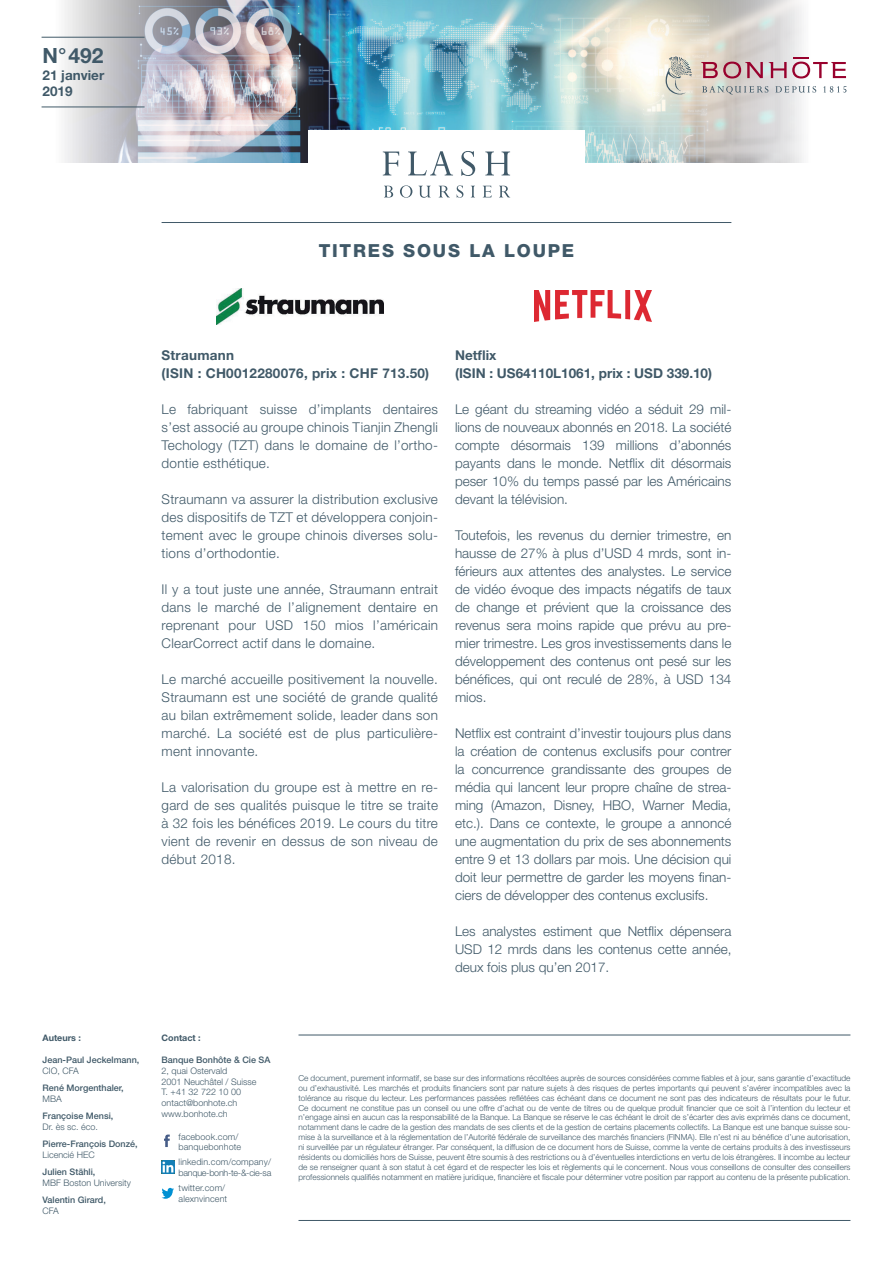
<style>
.page{position:relative;width:893px;height:1263px;background:#fff}
.page>*{position:absolute;margin:0;border:0;box-sizing:border-box;transform-origin:0 0}
.t1{font:700 21px "Helvetica Neue LT Std";color:#405968}
.t2{font:800 18px "Helvetica Neue LT Std";letter-spacing:.1em;color:#405968}
.t3{font:300 13.5px/18px "Helvetica Neue LT Std";letter-spacing:.02em;color:#405968;text-align:justify}
.t4{font:700 13.5px/18px "Helvetica Neue LT Std";color:#405968}
.t5{font:700 13.5px/18px "Helvetica Neue LT Std";letter-spacing:.02em;color:#405968}
.t6{font:300 9px/10.8px "Helvetica Neue LT Std";color:#405968}
.t7{font:500 9px "Helvetica Neue LT Std";color:#405968}
.t8{font:700 9px "Helvetica Neue LT Std";color:#405968}
.t9{font:300 8.25px/9.9px "Helvetica Neue LT Std";color:#405968;text-align:justify}
</style>
<div class="page">
<img style="left:535px;top:290px;width:116px;height:32px">
<hr style="left:298px;top:1035px;width:552px;height:1px;background:#405968">
<hr style="left:298px;top:1220px;width:552px;height:1px;background:#405968">
<hr style="left:162px;top:222px;width:569px;height:1px;background:#405968">
<svg style="left:164px;top:1134px;width:6px;height:13px"></svg>
<svg style="left:162px;top:1188px;width:12px;height:11px"></svg>
<svg style="left:161px;top:1161px;width:13px;height:13px"></svg>
<img style="left:216px;top:288px;width:168px;height:36px">
<img style="left:393px;top:0;width:48px;height:130px">
<img style="left:41px;top:0;width:352px;height:163px">
<hr style="left:42px;top:107px;width:103px;height:1px;background:#405968">
<hr style="left:42px;top:37px;width:103px;height:1px;background:#405968">
<div style="left:308px;top:131px;width:277px;height:36px;background:#fff"></div>
<svg style="left:383px;top:152px;width:16px;height:23px"></svg>
<svg style="left:408px;top:151px;width:45px;height:24px"></svg>
<svg style="left:461px;top:169px;width:14px;height:7px"></svg>
<svg style="left:485px;top:169px;width:25px;height:6px"></svg>
<svg style="left:384px;top:186px;width:9px;height:11px"></svg>
<svg style="left:400px;top:185px;width:12px;height:13px"></svg>
<svg style="left:419px;top:186px;width:12px;height:12px"></svg>
<svg style="left:439px;top:186px;width:10px;height:11px"></svg>
<svg style="left:457px;top:185px;width:6px;height:13px"></svg>
<svg style="left:471px;top:186px;width:4px;height:11px"></svg>
<svg style="left:483px;top:186px;width:9px;height:11px"></svg>
<svg style="left:499px;top:186px;width:11px;height:11px"></svg>
<svg style="left:441px;top:0;width:406px;height:169px"></svg>
<svg style="left:662px;top:57px;width:30px;height:39px"></svg>
<svg style="left:701px;top:58px;width:145px;height:21px"></svg>
<svg style="left:702px;top:86px;width:66px;height:8px"></svg>
<svg style="left:775px;top:86px;width:41px;height:7px"></svg>
<svg style="left:823px;top:86px;width:23px;height:7px"></svg>
<h1 class="t1" style="left:43px;top:43px;width:63px">N°492</h1>
<p class="t4" style="left:43px;top:66px;width:63px;line-height:16.2px">21 janvier<br>2019</p>
<h2 class="t2" style="left:319px;top:240px;width:257px">TITRES SOUS LA LOUPE</h2>
<p class="t5" style="left:162px;top:346px;width:269px">Straumann<br>(ISIN : CH0012280076, prix : CHF 713.50)</p>
<p class="t3" style="left:162px;top:400px;width:278px">Le fabriquant suisse d’implants dentaires s’est associé au groupe chinois Tianjin Zhengli Techology (TZT) dans le domaine de l’ortho&shy;dontie esthétique.</p>
<p class="t3" style="left:162px;top:490px;width:278px">Straumann va assurer la distribution exclusive des dispositifs de TZT et développera conjoin&shy;tement avec le groupe chinois diverses solu&shy;tions d’orthodontie.</p>
<p class="t3" style="left:162px;top:580px;width:278px">Il y a tout juste une année, Straumann entrait dans le marché de l’alignement dentaire en reprenant pour USD 150 mios l’américain ClearCorrect actif dans le domaine.</p>
<p class="t3" style="left:162px;top:670px;width:278px">Le marché accueille positivement la nouvelle.<br>Straumann est une société de grande qualité au bilan extrêmement solide, leader dans son marché. La société est de plus particulière&shy;ment innovante.</p>
<p class="t3" style="left:162px;top:778px;width:278px">La valorisation du groupe est à mettre en re&shy;gard de ses qualités puisque le titre se traite à 32 fois les bénéfices 2019. Le cours du titre vient de revenir en dessus de son niveau de début 2018.</p>
<p class="t4" style="left:455px;top:346px;width:259px">Netflix<br>(ISIN : US64110L1061, prix : USD 339.10)</p>
<p class="t3" style="left:455px;top:400px;width:278px">Le géant du streaming vidéo a séduit 29 mil&shy;lions de nouveaux abonnés en 2018. La société compte désormais 139 millions d’abonnés payants dans le monde. Netflix dit désormais peser 10% du temps passé par les Américains devant la télévision.</p>
<p class="t3" style="left:455px;top:526px;width:278px">Toutefois, les revenus du dernier trimestre, en hausse de 27% à plus d’USD 4 mrds, sont in&shy;férieurs aux attentes des analystes. Le service de vidéo évoque des impacts négatifs de taux de change et prévient que la croissance des revenus sera moins rapide que prévu au pre&shy;mier trimestre. Les gros investissements dans le développement des contenus ont pesé sur les bénéfices, qui ont reculé de 28%, à USD 134 mios.</p>
<p class="t3" style="left:455px;top:724px;width:278px">Netflix est contraint d’investir toujours plus dans la création de contenus exclusifs pour contrer la concurrence grandissante des groupes de média qui lancent leur propre chaîne de strea&shy;ming (Amazon, Disney, HBO, Warner Media, etc.). Dans ce contexte, le groupe a annoncé une augmentation du prix de ses abonnements entre 9 et 13 dollars par mois. Une décision qui doit leur permettre de garder les moyens finan&shy;ciers de développer des contenus exclusifs.</p>
<p class="t3" style="left:455px;top:922px;width:278px">Les analystes estiment que Netflix dépensera USD 12 mrds dans les contenus cette année, deux fois plus qu’en 2017.</p>
<p class="t8" style="left:43px;top:1033px;width:40px">Auteurs :</p>
<p class="t7" style="left:43px;top:1054px;width:98px">Jean-Paul Jeckelmann,</p>
<p class="t6" style="left:43px;top:1065px;width:38px">CIO, CFA</p>
<p class="t7" style="left:43px;top:1082px;width:83px">René Morgenthaler,</p>
<p class="t6" style="left:43px;top:1093px;width:21px">MBA</p>
<p class="t7" style="left:43px;top:1110px;width:72px">Françoise Mensi,</p>
<p class="t6" style="left:43px;top:1121px;width:57px">Dr. ès sc. éco.</p>
<p class="t7" style="left:43px;top:1138px;width:97px">Pierre-François Donzé,</p>
<p class="t6" style="left:43px;top:1149px;width:54px">Licencié HEC</p>
<p class="t7" style="left:43px;top:1166px;width:54px">Julien Stähli,</p>
<p class="t6" style="left:43px;top:1177px;width:90px">MBF Boston University</p>
<p class="t7" style="left:43px;top:1194px;width:65px">Valentin Girard,</p>
<p class="t6" style="left:43px;top:1205px;width:18px">CFA</p>
<p class="t8" style="left:162px;top:1033px;width:41px">Contact :</p>
<p class="t7" style="left:162px;top:1054px;width:110px">Banque Bonhôte &amp; Cie SA</p>
<p class="t6" style="left:162px;top:1065px;width:97px">2, quai Ostervald<br>2001 Neuchâtel / Suisse<br>T. +41 32 722 10 00 ontact@bonhote.ch www.bonhote.ch</p>
<p class="t6" style="left:179px;top:1131px;width:64px">facebook.com/ banquebonhote</p>
<p class="t6" style="left:179px;top:1157px;width:94px">linkedin.com/company/ banque-bonh-te-&amp;-cie-sa</p>
<p class="t6" style="left:179px;top:1182px;width:50px">twitter.com/ alexnvincent</p>
<p class="t9" style="left:298px;top:1073px;width:554px">Ce document, purement informatif, se base sur des informations récoltées auprès de sources considérées comme fiables et à jour, sans garantie d’exactitude ou d’exhaustivité. Les marchés et produits financiers sont par nature sujets à des risques de pertes importants qui peuvent s’avérer incompatibles avec la tolérance au risque du lecteur. Les performances passées reflétées cas échéant dans ce document ne sont pas des indicateurs de résultats pour le futur.<br>Ce document ne constitue pas un conseil ou une offre d’achat ou de vente de titres ou de quelque produit financier que ce soit à l’intention du lecteur et n’engage ainsi en aucun cas la responsabilité de la Banque. La Banque se réserve le cas échéant le droit de s’écarter des avis exprimés dans ce document, notamment dans le cadre de la gestion des mandats de ses clients et de la gestion de certains placements collectifs. La Banque est une banque suisse sou&shy;mise à la surveillance et à la réglementation de l’Autorité fédérale de surveillance des marchés financiers (FINMA). Elle n’est ni au bénéfice d’une autorisation, ni surveillée par un régulateur étranger. Par conséquent, la diffusion de ce document hors de Suisse, comme la vente de certains produits à des investisseurs résidents ou domiciliés hors de Suisse, peuvent être soumis à des restrictions ou à d’éventuelles interdictions en vertu de lois étrangères. Il incombe au lecteur de se renseigner quant à son statut à cet égard et de respecter les lois et règlements qui le concernent. Nous vous conseillons de consulter des conseillers professionnels qualifiés notamment en matière juridique, financière et fiscale pour déterminer votre position par rapport au contenu de la présente publication.</p>
</div>
